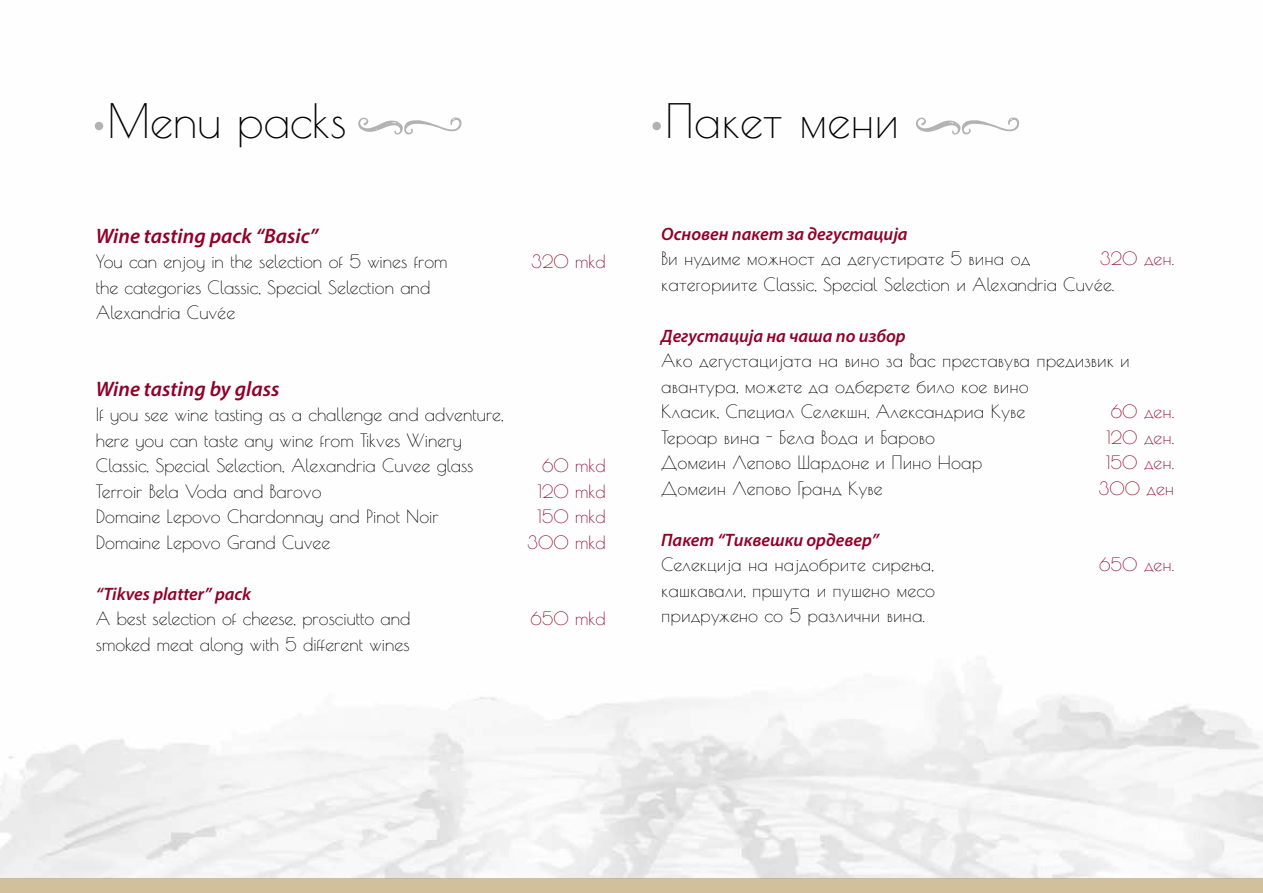
<style>
.page{position:relative;width:1263px;height:893px;background:#fff}
.page>*{position:absolute;margin:0;border:0;box-sizing:border-box;transform-origin:0 0}
.t1{font:46.5px "Poiret One";color:#000}
.t2{font:italic 600 21px "Myriad Pro";color:#910028}
.t3{font:18px/25.5px "Poiret One";color:#000}
.t4{font:italic 600 18px "Myriad Pro";color:#910028}
.t5{font:18px "Poiret One";color:#910028}
</style>
<div class="page">
<div style="left:0;top:878px;width:1263px;height:15px;background:#d2c09c"></div>
<svg style="left:358px;top:117px;width:104px;height:18px"></svg>
<svg style="left:916px;top:117px;width:104px;height:18px"></svg>
<div style="left:95px;top:122px;width:8px;height:8px;background:#b2b2b2;border-radius:50%"></div>
<div style="left:652px;top:122px;width:9px;height:8px;background:#b2b2b2;border-radius:50%"></div>
<h1 class="t1" style="left:107px;top:93px;width:240px">Menu packs</h1>
<h1 class="t1" style="left:665px;top:93px;width:236px">Пакет мени</h1>
<p class="t2" style="left:96px;top:222px;width:224px">Wine tasting pack “Basic”</p>
<p class="t3" style="left:96px;top:248px;width:353px">You can enjoy in the selection of 5 wines from</p>
<p class="t5" style="left:531px;top:251px;width:76px">320 mkd</p>
<p class="t3" style="left:96px;top:274px;width:336px">the categories Classic, Special Selection and<br>Alexandria Cuvée</p>
<p class="t2" style="left:96px;top:375px;width:185px">Wine tasting by glass</p>
<p class="t3" style="left:96px;top:401px;width:409px">If you see wine tasting as a challenge and adventure, here you can taste any wine from Tikves Winery<br>Classic, Special Selection, Alexandria Cuvee glass</p>
<p class="t5" style="left:542px;top:455px;width:65px">60 mkd</p>
<p class="t3" style="left:96px;top:478px;width:227px">Terroir Bela Voda and Barovo</p>
<p class="t5" style="left:538px;top:480px;width:70px">120 mkd</p>
<p class="t3" style="left:96px;top:503px;width:344px">Domaine Lepovo Chardonnay and Pinot Noir</p>
<p class="t5" style="left:537px;top:506px;width:70px">150 mkd</p>
<p class="t3" style="left:96px;top:529px;width:236px">Domaine Lepovo Grand Cuvee</p>
<p class="t5" style="left:527px;top:531px;width:80px">300 mkd</p>
<p class="t4" style="left:96px;top:582px;width:157px">“Tikves platter” pack</p>
<p class="t3" style="left:96px;top:605px;width:316px">A best selection of cheese, prosciutto and</p>
<p class="t5" style="left:530px;top:608px;width:77px">650 mkd</p>
<p class="t3" style="left:96px;top:631px;width:315px">smoked meat along with 5 different wines</p>
<p class="t4" style="left:661px;top:222px;width:248px">Основен пакет за дегустација</p>
<p class="t3" style="left:661px;top:246px;width:371px">Ви нудиме можност да дегустирате 5 вина од</p>
<p class="t5" style="left:1100px;top:248px;width:76px">320 ден.</p>
<p class="t3" style="left:661px;top:271px;width:455px">категориите Classic, Special Selection и Alexandria Cuvée.</p>
<p class="t4" style="left:661px;top:324px;width:246px">Дегустација на чаша по избор</p>
<p class="t3" style="left:661px;top:348px;width:470px">Ако дегустацијата на вино за Вас преставува предизвик и авантура, можете да одберете било кое вино<br>Класик, Специал Селекшн, Александриа Куве</p>
<p class="t5" style="left:1111px;top:401px;width:65px">60 ден.</p>
<p class="t3" style="left:661px;top:424px;width:275px">Тероар вина - Бела Вода и Барово</p>
<p class="t5" style="left:1106px;top:426px;width:69px">120 ден.</p>
<p class="t3" style="left:661px;top:450px;width:322px">Домеин Лепово Шардоне и Пино Ноар</p>
<p class="t5" style="left:1106px;top:452px;width:70px">150 ден.</p>
<p class="t3" style="left:661px;top:475px;width:223px">Домеин Лепово Гранд Куве</p>
<p class="t5" style="left:1099px;top:477px;width:77px">300 ден</p>
<p class="t4" style="left:661px;top:528px;width:219px">Пакет “Тиквешки ордевер”</p>
<p class="t3" style="left:661px;top:552px;width:274px">Селекција на најдобрите сирења,</p>
<p class="t5" style="left:1099px;top:554px;width:77px">650 ден.</p>
<p class="t3" style="left:661px;top:577px;width:275px">кашкавали, пршута и пушено месо придружено со 5 различни вина.</p>
</div>
